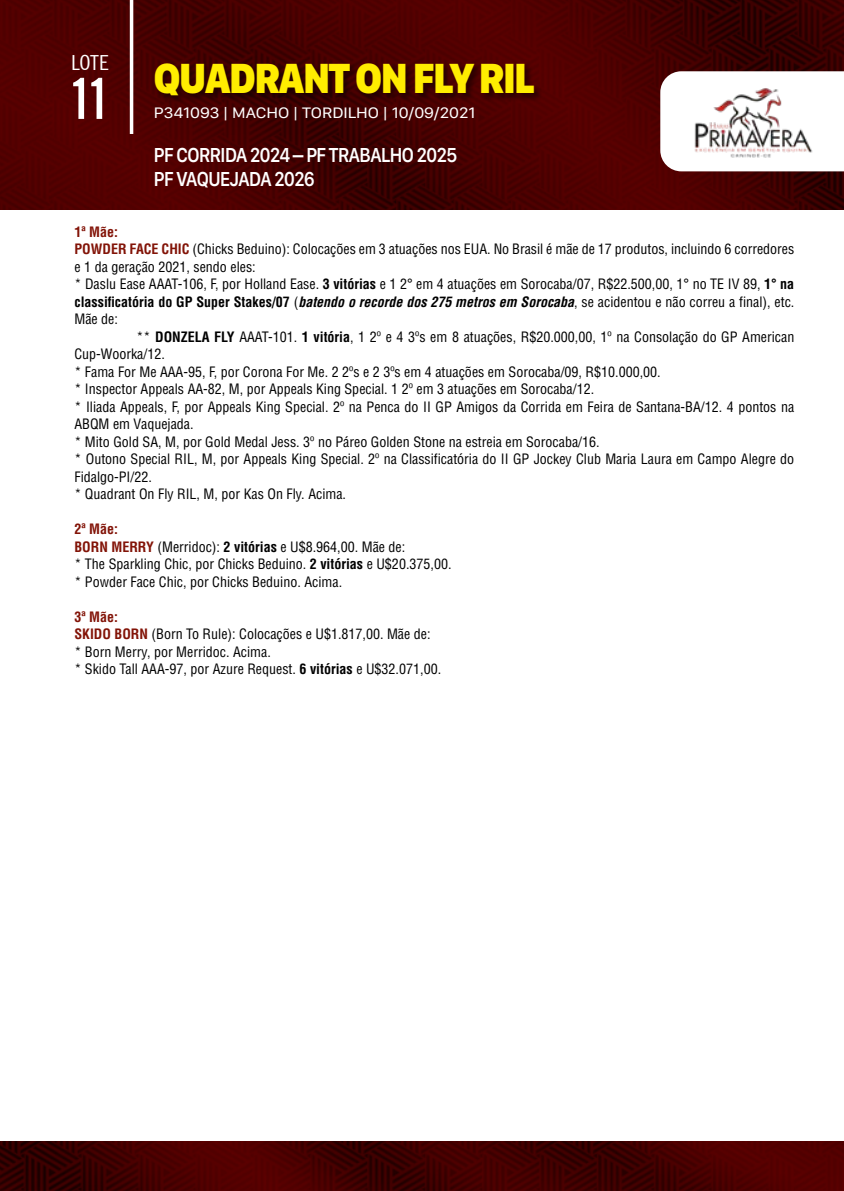
<style>
.page{position:relative;width:844px;height:1191px;background:#fff}
.page>*{position:absolute;margin:0;border:0;box-sizing:border-box;transform-origin:0 0}
.t1{font:700 extra-condensed 56px "News Gothic BT";color:#fff}
.t2{font:900 43.75px "SF Compact Display";letter-spacing:-.025em;color:#ffed00;scale:.88 1}
.t3{font:600 21px/24.5px "SF Compact Display";letter-spacing:-.025em;color:#fff;scale:.88 1}
.t4{font:condensed 20.82px "News Gothic BT";color:#fff;scale:1.11 1}
.t5{font:15.75px "SF Compact Display";color:#fff;scale:1.11 1}
.t6{font:condensed 14px/17.5px "Helvetica LT Std";color:#000}
.t7{font:italic 700 condensed 14px "Helvetica LT Std";color:#000}
.t8{font:700 condensed 14px "Helvetica LT Std";color:#821307}
.s1{font-weight:700;color:#821307}
.s2{font-weight:700}
.s3{font-style:normal}
.s4{font-weight:400;font-style:normal}
</style>
<div class="page">
<img style="left:0;top:0;width:843px;height:210px">
<img style="left:0;top:1141px;width:843px;height:50px">
<svg style="left:660px;top:71px;width:183px;height:100px"></svg>
<div style="left:153px;top:62px;width:389px;height:42px;background:#000;opacity:.45"></div>
<hr style="left:130px;top:0;width:3px;height:134px;background:#fff">
<img style="left:688px;top:78px;width:126px;height:90px">
<h3 class="t4" style="left:71px;top:50px;width:35px">LOTE</h3>
<h1 class="t1" style="left:70px;top:65px;width:42px">11</h1>
<h2 class="t2" style="left:154px;top:52px;width:434px">QUADRANT ON FLY RIL</h2>
<p class="t5" style="left:154px;top:102px;width:291px">P341093 | MACHO | TORDILHO | 10/09/2021</p>
<h3 class="t3" style="left:154px;top:144px;width:346px">PF CORRIDA 2024 – PF TRABALHO 2025<br>PF VAQUEJADA 2026</h3>
<p class="t8" style="left:74px;top:223px;width:45px">1ª Mãe:</p>
<p class="t6" style="left:74px;top:240px;width:721px"><span class="s1">POWDER FACE CHIC</span> (Chicks Beduino): Colocações em 3 atuações nos EUA. No Brasil é mãe de 17 produtos, incluindo 6 corredores</p>
<p class="t6" style="left:74px;top:258px;width:183px">e 1 da geração 2021, sendo eles:</p>
<p class="t6" style="left:74px;top:275px;width:721px">* Daslu Ease AAAT-106, F, por Holland Ease. <span class="s2">3 vitórias</span> e 1 2° em 4 atuações em Sorocaba/07, R$22.500,00, 1° no TE IV 89, <span class="s2">1° na</span></p>
<p class="t7" style="left:74px;top:293px;width:721px"><span class="s3">classificatória do GP Super Stakes/07</span> <span class="s4">(</span>batendo o recorde dos 275 metros em Sorocaba<span class="s4">, se acidentou e não correu a final), etc.</span></p>
<p class="t6" style="left:74px;top:310px;width:45px">Mãe de:</p>
<p class="t6" style="left:136px;top:328px;width:659px">** <span class="s2">DONZELA FLY</span> AAAT-101. <span class="s2">1 vitória</span>, 1 2º e 4 3ºs em 8 atuações, R$20.000,00, 1º na Consolação do GP American</p>
<p class="t6" style="left:74px;top:345px;width:92px">Cup-Woorka/12.</p>
<p class="t6" style="left:74px;top:363px;width:587px">* Fama For Me AAA-95, F, por Corona For Me. 2 2ºs e 2 3ºs em 4 atuações em Sorocaba/09, R$10.000,00.</p>
<p class="t6" style="left:74px;top:380px;width:521px">* Inspector Appeals AA-82, M, por Appeals King Special. 1 2º em 3 atuações em Sorocaba/12.</p>
<p class="t6" style="left:74px;top:398px;width:721px">* Iliada Appeals, F, por Appeals King Special. 2º na Penca do II GP Amigos da Corrida em Feira de Santana-BA/12. 4 pontos na</p>
<p class="t6" style="left:74px;top:415px;width:121px">ABQM em Vaquejada.</p>
<p class="t6" style="left:74px;top:433px;width:526px">* Mito Gold SA, M, por Gold Medal Jess. 3º no Páreo Golden Stone na estreia em Sorocaba/16.</p>
<p class="t6" style="left:74px;top:450px;width:721px">* Outono Special RIL, M, por Appeals King Special. 2º na Classificatória do II GP Jockey Club Maria Laura em Campo Alegre do</p>
<p class="t6" style="left:74px;top:468px;width:79px">Fidalgo-PI/22.</p>
<p class="t6" style="left:74px;top:485px;width:273px">* Quadrant On Fly RIL, M, por Kas On Fly. Acima.</p>
<p class="t6" style="left:74px;top:520px;width:378px"><span class="s1">2ª Mãe:<br>BORN MERRY</span> (Merridoc): <span class="s2">2 vitórias</span> e U$8.964,00. Mãe de:<br>* The Sparkling Chic, por Chicks Beduino. <span class="s2">2 vitórias</span> e U$20.375,00. * Powder Face Chic, por Chicks Beduino. Acima.</p>
<p class="t6" style="left:74px;top:608px;width:368px"><span class="s1">3ª Mãe:<br>SKIDO BORN</span> (Born To Rule): Colocações e U$1.817,00. Mãe de:<br>* Born Merry, por Merridoc. Acima.<br>* Skido Tall AAA-97, por Azure Request. <span class="s2">6 vitórias</span> e U$32.071,00.</p>
</div>
